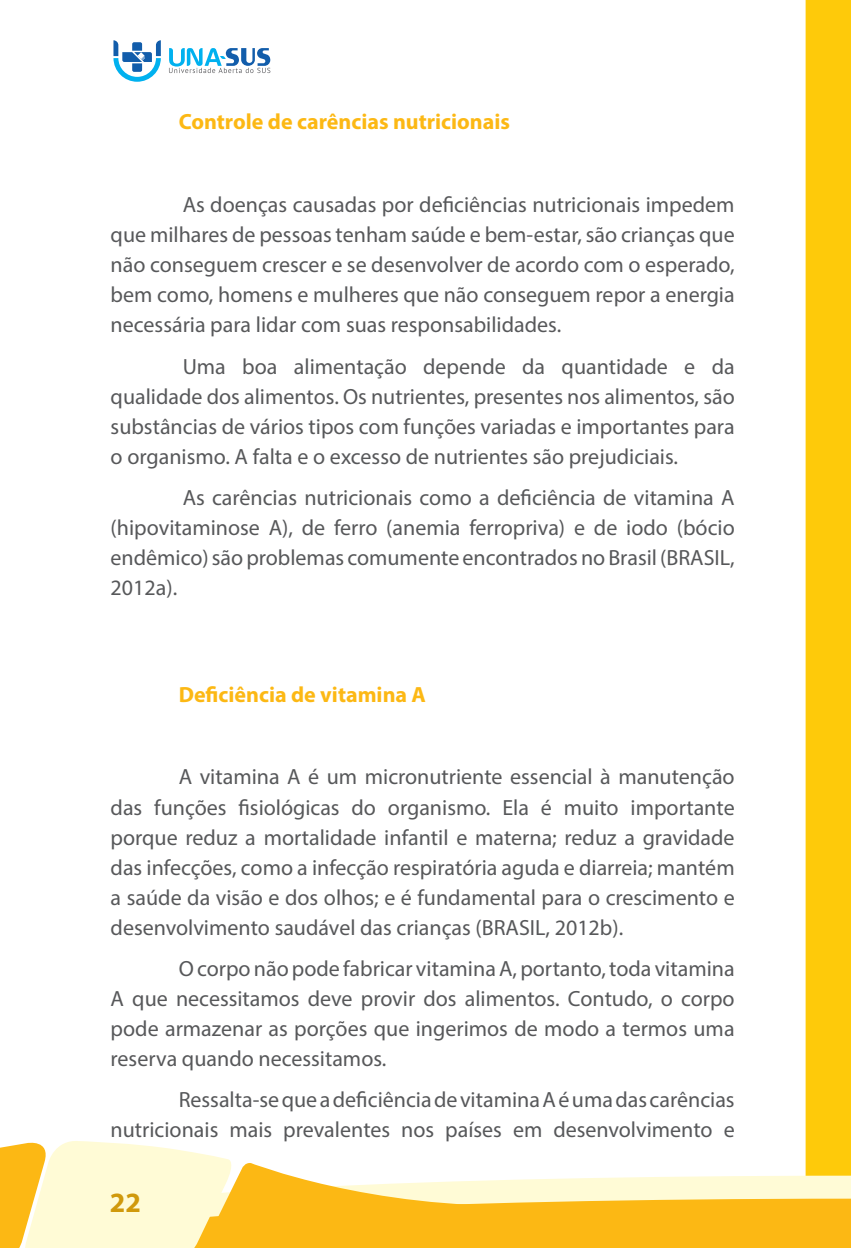
<style>
.page{position:relative;width:851px;height:1248px;background:#fff}
.page>*{position:absolute;margin:0;border:0;box-sizing:border-box;transform-origin:0 0}
.t1{font:700 28px "Myriad Pro";color:#d0990c}
.t2{font:22px/30px "Myriad Pro";color:#57585a;text-align:justify}
.t3{font:700 22px "Myriad Pro";color:#fcb814}
</style>
<div class="page">
<div style="left:805px;top:0;width:45px;height:1138px;background:#feca0a"></div>
<svg style="left:0;top:1138px;width:850px;height:109px"></svg>
<svg style="left:113px;top:40px;width:48px;height:42px"></svg>
<svg style="left:169px;top:48px;width:101px;height:25px"></svg>
<p class="t3" style="left:179px;top:114px;width:333px">Controle de carências nutricionais</p>
<p class="t2" style="left:111px;top:191px;width:625px;text-indent:72px">As doenças causadas por deficiências nutricionais impedem que milhares de pessoas tenham saúde e bem-estar, são crianças que não conseguem crescer e se desenvolver de acordo com o esperado, bem como, homens e mulheres que não conseguem repor a energia necessária para lidar com suas responsabilidades.</p>
<p class="t2" style="left:111px;top:353px;width:625px;text-indent:72px">Uma boa alimentação depende da quantidade e da qualidade dos alimentos. Os nutrientes, presentes nos alimentos, são substâncias de vários tipos com funções variadas e importantes para o organismo. A falta e o excesso de nutrientes são prejudiciais.</p>
<p class="t2" style="left:111px;top:484px;width:625px;text-indent:72px">As carências nutricionais como a deficiência de vitamina A (hipovitaminose A), de ferro (anemia ferropriva) e de iodo (bócio endêmico) são problemas comumente encontrados no Brasil (BRASIL, 2012a).</p>
<p class="t3" style="left:179px;top:686px;width:249px">Deficiência de vitamina A</p>
<p class="t2" style="left:111px;top:763px;width:625px;text-indent:68px">A vitamina A é um micronutriente essencial à manutenção das funções fisiológicas do organismo. Ela é muito importante porque reduz a mortalidade infantil e materna; reduz a gravidade das infecções, como a infecção respiratória aguda e diarreia; mantém a saúde da visão e dos olhos; e é fundamental para o crescimento e desenvolvimento saudável das crianças (BRASIL, 2012b).</p>
<p class="t2" style="left:111px;top:955px;width:625px;text-indent:68px">O corpo não pode fabricar vitamina A, portanto, toda vitamina A que necessitamos deve provir dos alimentos. Contudo, o corpo pode armazenar as porções que ingerimos de modo a termos uma reserva quando necessitamos.</p>
<p class="t2" style="left:111px;top:1086px;width:625px;text-align:right">Ressalta-se que a deficiência de vitamina A é uma das carências nutricionais mais prevalentes nos países em desenvolvimento e</p>
<p class="t1" style="left:110px;top:1192px;width:33px">22</p>
</div>
